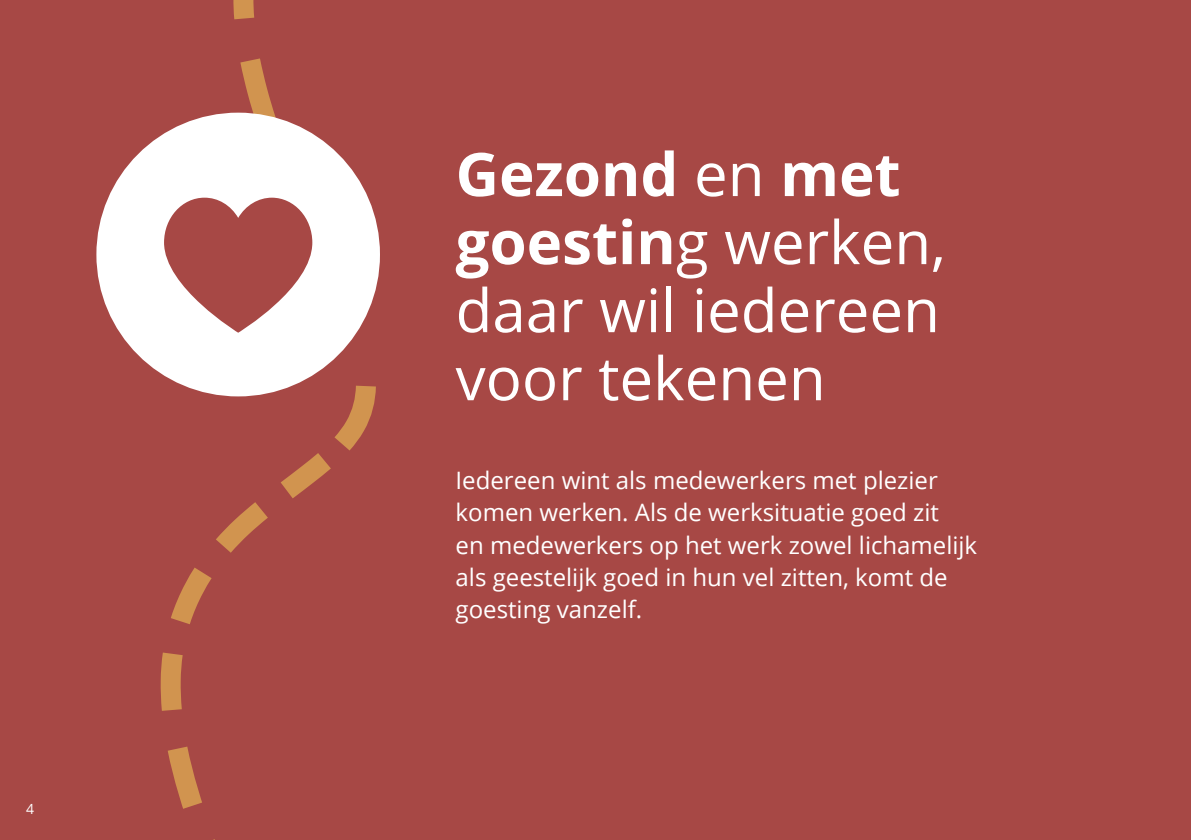
<style>
.page{position:relative;width:1191px;height:840px;background:#fff}
.page>*{position:absolute;margin:0;border:0;box-sizing:border-box;transform-origin:0 0}
.t1{font:60px/68px "Open Sans";color:#fff}
.t2{font:24px/32px "Open Sans";color:#fff}
.t3{font:14px "Open Sans";color:#fff}
.s1{font-weight:700}
</style>
<div class="page">
<div style="left:0;top:0;width:1191px;height:839px;background:#a74845"></div>
<svg style="left:152px;top:0;width:228px;height:809px"></svg>
<div style="left:96px;top:113px;width:284px;height:283px;background:#fff;border-radius:50%"></div>
<svg style="left:164px;top:135px;width:177px;height:197px"></svg>
<p class="t3" style="left:26px;top:799px;width:10px">4</p>
<h1 class="t1" style="left:455px;top:139px;width:492px"><span class="s1">Gezond</span> en <span class="s1">met goestin</span>g werken, daar wil iedereen voor tekenen</h1>
<p class="t2" style="left:455px;top:464px;width:523px">Iedereen wint als medewerkers met plezier komen werken. Als de werksituatie goed zit<br>en medewerkers op het werk zowel lichamelijk als geestelijk goed in hun vel zitten, komt de goesting vanzelf.</p>
</div>
